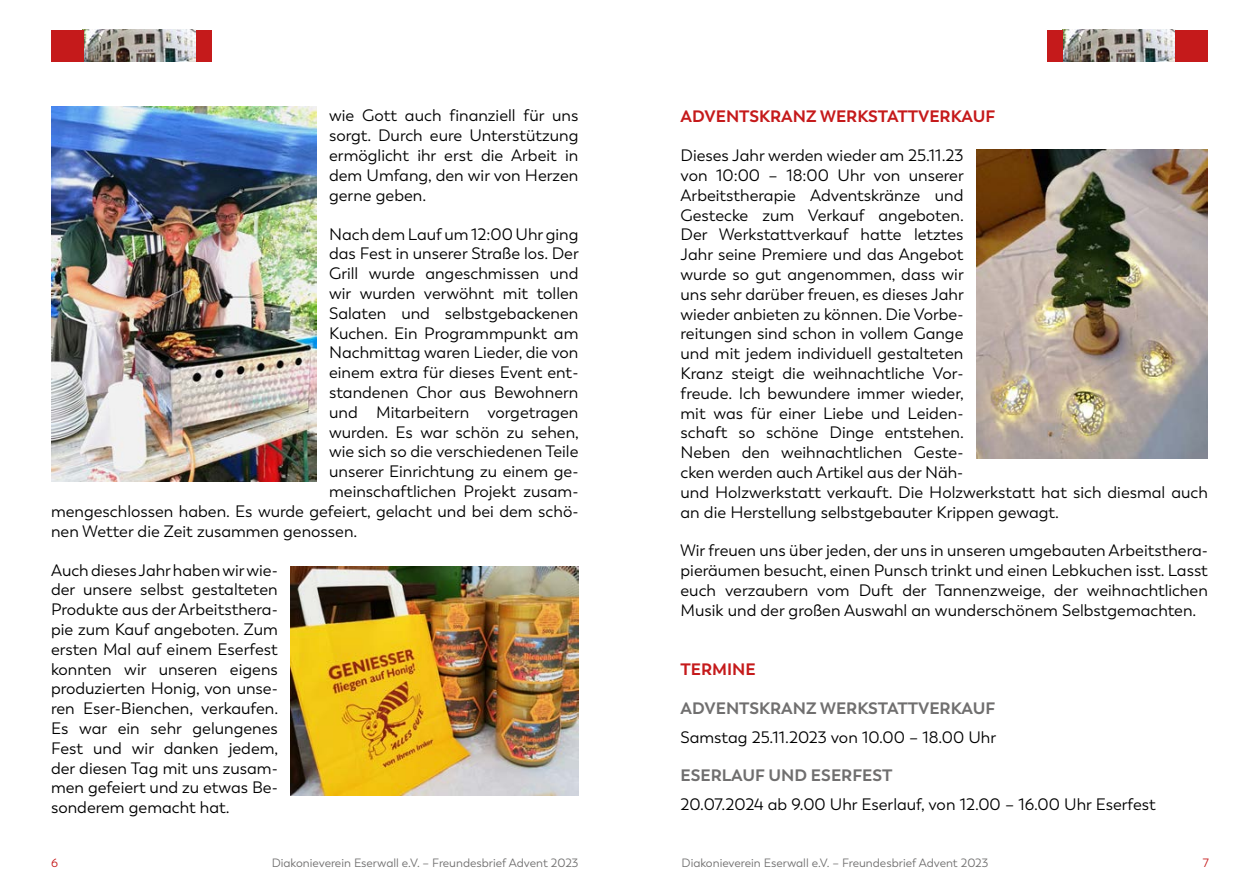
<style>
.page{position:relative;width:1259px;height:893px;background:#fff}
.page>*{position:absolute;margin:0;border:0;box-sizing:border-box;transform-origin:0 0}
.Grundschrift{font:16.5px/19.8px "Trenda";color:#000;text-align:justify}
.Ü_grau{font:700 16.5px "Trenda";color:#706f6f}
.Ü1{font:700 16.5px "Trenda";color:#c51a1b}
.t1{font:12px "Trenda";color:#706f6f}
.t2{font:12px "Trenda";color:#c51a1b}
</style>
<div class="page">
<img style="left:83px;top:30px;width:113px;height:31px">
<div style="left:51px;top:30px;width:32px;height:32px;background:#c51a1b"></div>
<div style="left:196px;top:30px;width:16px;height:32px;background:#c51a1b"></div>
<img style="left:1063px;top:30px;width:112px;height:31px">
<div style="left:1175px;top:30px;width:33px;height:32px;background:#c51a1b"></div>
<div style="left:1047px;top:30px;width:16px;height:32px;background:#c51a1b"></div>
<img style="left:51px;top:106px;width:265px;height:375px">
<img style="left:291px;top:567px;width:287px;height:228px">
<img style="left:976px;top:149px;width:232px;height:309px">
<p class="Grundschrift" style="left:329px;top:106px;width:251px">wie Gott auch finanziell für uns sorgt. Durch eure Unterstützung ermöglicht ihr erst die Arbeit in dem Umfang, den wir von Herzen gerne geben.</p>
<p class="Grundschrift" style="left:329px;top:224px;width:251px">Nach dem Lauf um 12:00 Uhr ging</p>
<p class="Grundschrift" style="left:329px;top:244px;width:251px">das Fest in unserer Straße los. Der</p>
<p class="Grundschrift" style="left:329px;top:264px;width:251px">Grill wurde angeschmissen und</p>
<p class="Grundschrift" style="left:329px;top:284px;width:251px">wir wurden verwöhnt mit tollen</p>
<p class="Grundschrift" style="left:329px;top:303px;width:251px">Salaten und selbstgebackenen</p>
<p class="Grundschrift" style="left:329px;top:323px;width:251px">Kuchen. Ein Programmpunkt am</p>
<p class="Grundschrift" style="left:329px;top:343px;width:251px">Nachmittag waren Lieder, die von</p>
<p class="Grundschrift" style="left:329px;top:363px;width:251px">einem extra für dieses Event ent-</p>
<p class="Grundschrift" style="left:329px;top:383px;width:251px">standenen Chor aus Bewohnern</p>
<p class="Grundschrift" style="left:329px;top:402px;width:251px">und Mitarbeitern vorgetragen</p>
<p class="Grundschrift" style="left:329px;top:422px;width:251px">wurden. Es war schön zu sehen,</p>
<p class="Grundschrift" style="left:329px;top:442px;width:251px">wie sich so die verschiedenen Teile</p>
<p class="Grundschrift" style="left:329px;top:462px;width:251px">unserer Einrichtung zu einem ge-</p>
<p class="Grundschrift" style="left:329px;top:482px;width:251px">meinschaftlichen Projekt zusam-</p>
<p class="Grundschrift" style="left:51px;top:501px;width:529px">mengeschlossen haben. Es wurde gefeiert, gelacht und bei dem schö-</p>
<p class="Grundschrift" style="left:51px;top:521px;width:308px">nen Wetter die Zeit zusammen genossen.</p>
<p class="Grundschrift" style="left:51px;top:560px;width:229px">Auch dieses Jahr haben wir wie&shy;der unsere selbst gestalteten Produkte aus der Arbeitsthera&shy;pie zum Kauf angeboten. Zum ersten Mal auf einem Eserfest konnten wir unseren eigens produzierten Honig, von unse&shy;ren Eser-Bienchen, verkaufen.<br>Es war ein sehr gelungenes Fest und wir danken jedem, der diesen Tag mit uns zusam&shy;men gefeiert und zu etwas Be&shy;sonderem gemacht hat.</p>
<p class="Ü1" style="left:680px;top:106px;width:316px">ADVENTSKRANZ WERKSTATTVERKAUF</p>
<p class="Grundschrift" style="left:680px;top:146px;width:529px;text-align:left">Dieses Jahr werden wieder am 25.11.23<br>von 10:00 – 18:00 Uhr von unserer<br>Arbeitstherapie Adventskränze und<br>Gestecke zum Verkauf angeboten.<br>Der Werkstattverkauf hatte letztes<br>Jahr seine Premiere und das Angebot<br>wurde so gut angenommen, dass wir<br>uns sehr darüber freuen, es dieses Jahr<br>wieder anbieten zu können. Die Vorbe-<br>reitungen sind schon in vollem Gange<br>und mit jedem individuell gestalteten<br>Kranz steigt die weihnachtliche Vor-<br>freude. Ich bewundere immer wieder,<br>mit was für einer Liebe und Leiden-<br>schaft so schöne Dinge entstehen.<br>Neben den weihnachtlichen Geste-<br>cken werden auch Artikel aus der Näh-<br>und Holzwerkstatt verkauft. Die Holzwerkstatt hat sich diesmal auch an die Herstellung selbstgebauter Krippen gewagt.</p>
<p class="Grundschrift" style="left:680px;top:541px;width:529px">Wir freuen uns über jeden, der uns in unseren umgebauten Arbeitsthera&shy;pieräumen besucht, einen Punsch trinkt und einen Lebkuchen isst. Lasst euch verzaubern vom Duft der Tannenzweige, der weihnachtlichen Musik und der großen Auswahl an wunderschönem Selbstgemachten.</p>
<p class="Ü1" style="left:680px;top:659px;width:77px">TERMINE</p>
<p class="Ü_grau" style="left:680px;top:698px;width:316px">ADVENTSKRANZ WERKSTATTVERKAUF</p>
<p class="Grundschrift" style="left:680px;top:727px;width:317px">Samstag 25.11.2023 von 10.00 – 18.00 Uhr</p>
<p class="Ü_grau" style="left:680px;top:765px;width:213px">ESERLAUF UND ESERFEST</p>
<p class="Grundschrift" style="left:680px;top:794px;width:477px">20.07.2024 ab 9.00 Uhr Eserlauf, von 12.00 – 16.00 Uhr Eserfest</p>
<p class="t2" style="left:51px;top:856px;width:8px">6</p>
<p class="t1" style="left:272px;top:856px;width:308px">Diakonieverein Eserwall e.V. – Freundesbrief Advent 2023</p>
<p class="t1" style="left:681px;top:856px;width:308px">Diakonieverein Eserwall e.V. – Freundesbrief Advent 2023</p>
<p class="t2" style="left:1203px;top:856px;width:8px">7</p>
</div>
